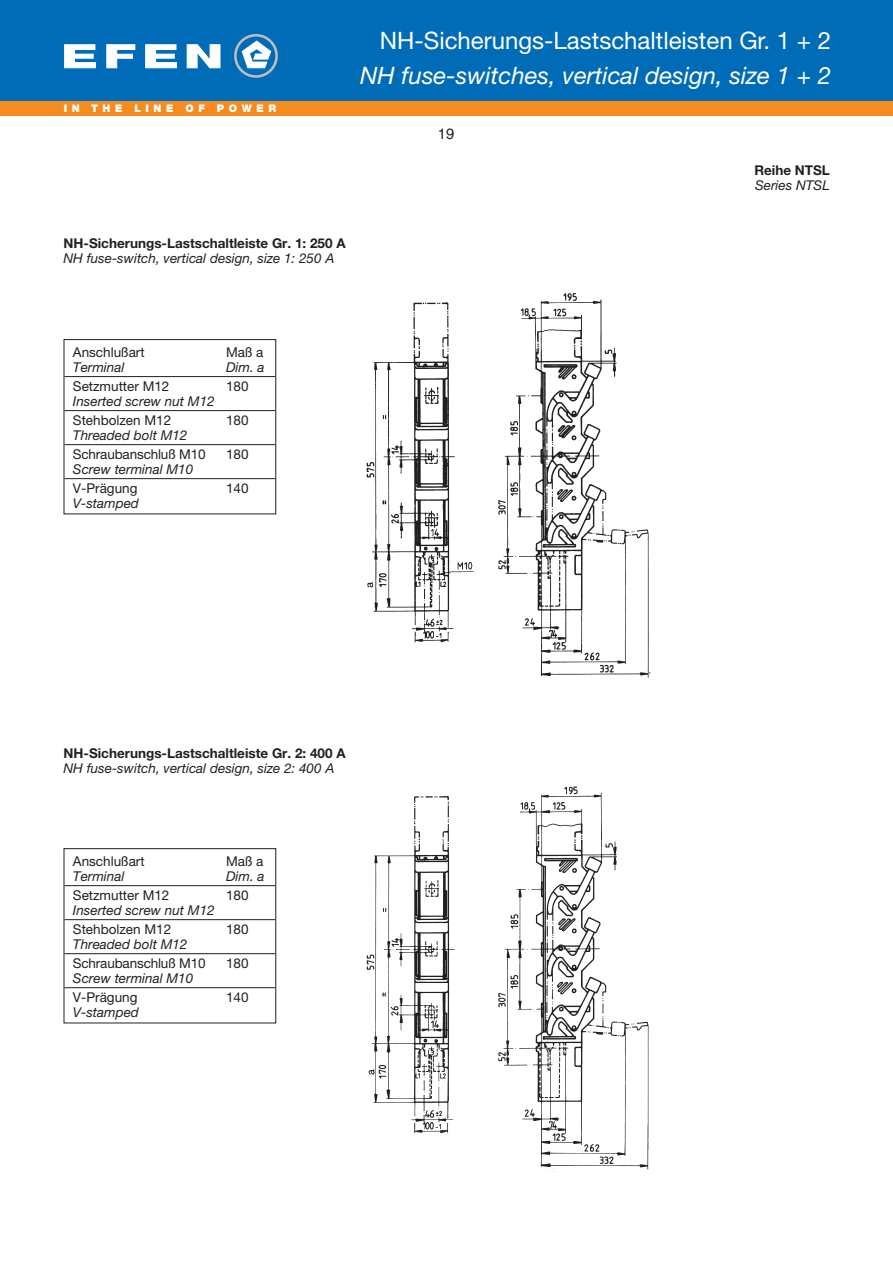
<style>
.page{position:relative;width:893px;height:1263px;background:#fff}
.page>*{position:absolute;margin:0;border:0;box-sizing:border-box;transform-origin:0 0}
.t1{font:italic 24px "Helvetica Neue";color:#fff}
.t2{font:24px "Helvetica Neue";color:#fff}
.t3{font:15px "Helvetica";color:#231f20}
.t4{font:italic 13.5px "Helvetica Neue";color:#231f20}
.t5{font:13.5px "Helvetica Neue";color:#231f20}
.t6{font:700 13.5px "Helvetica Neue";color:#231f20}
.t7{font:900 10.5px "Helvetica Neue";letter-spacing:.435em;color:#fff}
</style>
<div class="page">
<div style="left:0;top:0;width:893px;height:101px;background:#006cb7"></div>
<svg style="left:242px;top:41px;width:29px;height:27px"></svg>
<div style="left:234px;top:34px;width:44px;height:44px;border:3px solid #bcbdc0;border-radius:50%"></div>
<svg style="left:64px;top:44px;width:32px;height:24px"></svg>
<svg style="left:106px;top:44px;width:29px;height:24px"></svg>
<svg style="left:145px;top:44px;width:32px;height:24px"></svg>
<svg style="left:187px;top:44px;width:34px;height:24px"></svg>
<div style="left:0;top:101px;width:893px;height:14px;background:#f68b1f"></div>
<img style="left:366px;top:293px;width:285px;height:879px">
<hr style="left:64px;top:376px;width:211px;height:1px;background:#231f20">
<hr style="left:64px;top:410px;width:211px;height:1px;background:#231f20">
<hr style="left:64px;top:444px;width:211px;height:1px;background:#231f20">
<hr style="left:64px;top:478px;width:211px;height:1px;background:#231f20">
<div style="left:64px;top:339px;width:212px;height:175px;border:1px solid #231f20"></div>
<hr style="left:64px;top:885px;width:211px;height:1px;background:#231f20">
<hr style="left:64px;top:919px;width:211px;height:1px;background:#231f20">
<hr style="left:64px;top:953px;width:211px;height:1px;background:#231f20">
<hr style="left:64px;top:987px;width:211px;height:1px;background:#231f20">
<div style="left:64px;top:848px;width:212px;height:175px;border:1px solid #231f20"></div>
<p class="t7" style="left:64px;top:104px;width:214px">IN THE LINE OF POWER</p>
<h1 class="t2" style="left:380px;top:32px;width:453px">NH-Sicherungs-Lastschaltleisten Gr. 1 + 2</h1>
<h1 class="t1" style="left:360px;top:67px;width:472px">NH fuse-switches, vertical design, size 1 + 2</h1>
<p class="t3" style="left:438px;top:128px;width:18px">19</p>
<p class="t6" style="left:754px;top:165px;width:77px">Reihe NTSL</p>
<p class="t4" style="left:755px;top:180px;width:76px">Series NTSL</p>
<p class="t6" style="left:64px;top:238px;width:284px">NH-Sicherungs-Lastschaltleiste Gr. 1: 250 A</p>
<p class="t4" style="left:64px;top:253px;width:272px">NH fuse-switch, vertical design, size 1: 250 A</p>
<p class="t5" style="left:73px;top:347px;width:73px">Anschlußart</p>
<p class="t5" style="left:226px;top:347px;width:39px">Maß a</p>
<p class="t4" style="left:73px;top:362px;width:53px">Terminal</p>
<p class="t4" style="left:226px;top:362px;width:40px">Dim. a</p>
<p class="t5" style="left:73px;top:381px;width:98px">Setzmutter M12</p>
<p class="t5" style="left:226px;top:381px;width:24px">180</p>
<p class="t4" style="left:73px;top:396px;width:143px">Inserted screw nut M12</p>
<p class="t5" style="left:73px;top:415px;width:100px">Stehbolzen M12</p>
<p class="t5" style="left:226px;top:415px;width:24px">180</p>
<p class="t4" style="left:73px;top:430px;width:116px">Threaded bolt M12</p>
<p class="t5" style="left:73px;top:449px;width:134px">Schraubanschluß M10</p>
<p class="t5" style="left:226px;top:449px;width:24px">180</p>
<p class="t4" style="left:73px;top:464px;width:122px">Screw terminal M10</p>
<p class="t5" style="left:73px;top:483px;width:66px">V-Prägung</p>
<p class="t5" style="left:226px;top:483px;width:24px">140</p>
<p class="t4" style="left:73px;top:498px;width:68px">V-stamped</p>
<p class="t6" style="left:64px;top:748px;width:284px">NH-Sicherungs-Lastschaltleiste Gr. 2: 400 A</p>
<p class="t4" style="left:64px;top:763px;width:272px">NH fuse-switch, vertical design, size 2: 400 A</p>
<p class="t5" style="left:73px;top:856px;width:73px">Anschlußart</p>
<p class="t5" style="left:226px;top:856px;width:39px">Maß a</p>
<p class="t4" style="left:73px;top:871px;width:53px">Terminal</p>
<p class="t4" style="left:226px;top:871px;width:40px">Dim. a</p>
<p class="t5" style="left:73px;top:890px;width:98px">Setzmutter M12</p>
<p class="t5" style="left:226px;top:890px;width:24px">180</p>
<p class="t4" style="left:73px;top:905px;width:143px">Inserted screw nut M12</p>
<p class="t5" style="left:73px;top:924px;width:100px">Stehbolzen M12</p>
<p class="t5" style="left:226px;top:924px;width:24px">180</p>
<p class="t4" style="left:73px;top:939px;width:116px">Threaded bolt M12</p>
<p class="t5" style="left:73px;top:958px;width:134px">Schraubanschluß M10</p>
<p class="t5" style="left:226px;top:958px;width:24px">180</p>
<p class="t4" style="left:73px;top:973px;width:122px">Screw terminal M10</p>
<p class="t5" style="left:73px;top:992px;width:66px">V-Prägung</p>
<p class="t5" style="left:226px;top:992px;width:24px">140</p>
<p class="t4" style="left:73px;top:1007px;width:68px">V-stamped</p>
</div>
